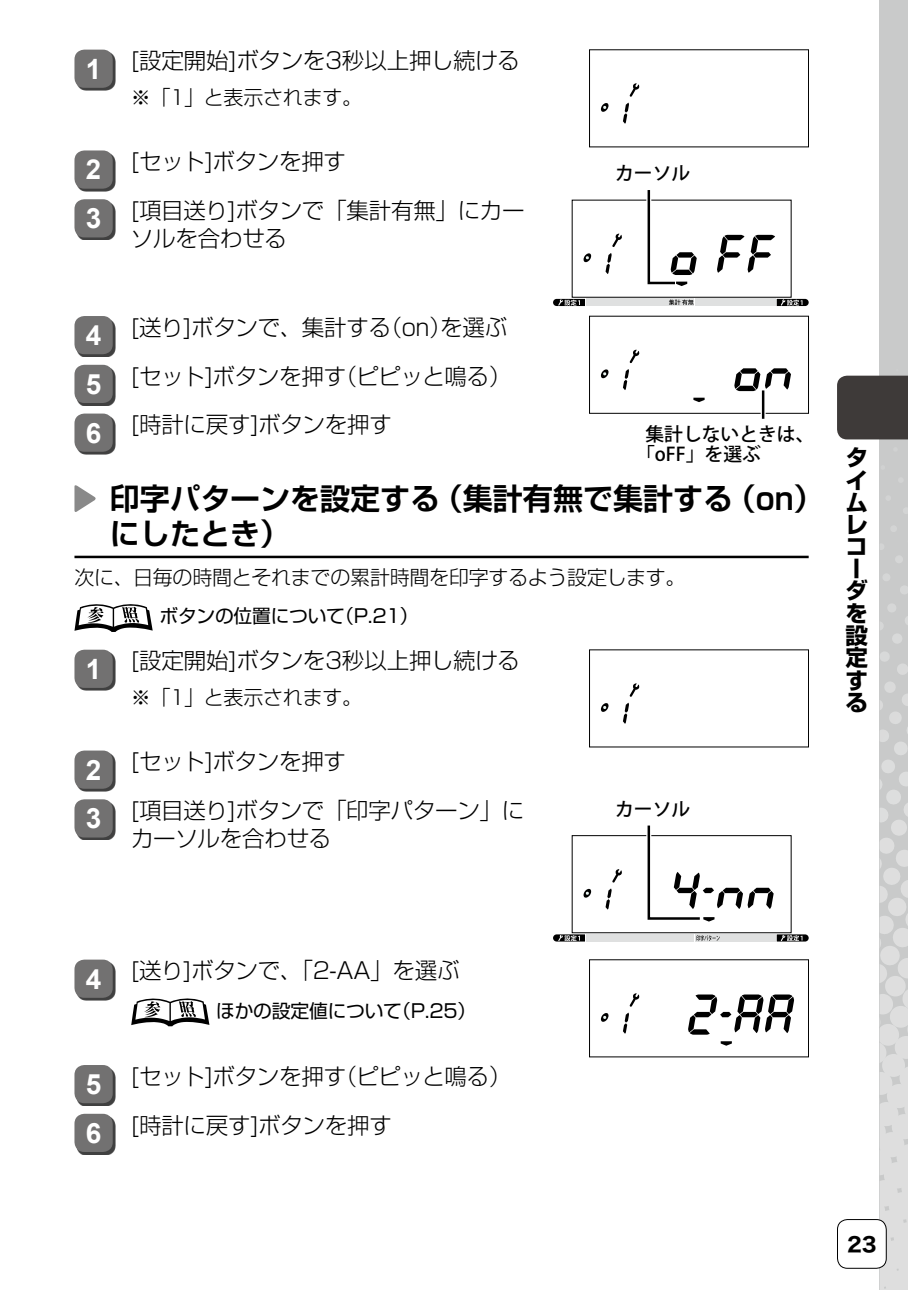
<style>
.page{position:relative;width:908px;height:1290px;background:#fff}
.page>*{position:absolute;margin:0;border:0;box-sizing:border-box;transform-origin:0 0}
.t1{font:700 30px/35px "Shin Go Pro De";color:#000}
.t2{font:700 28px "Arial";color:#fff}
.t3{font:700 27.5px "Arial";color:#fff}
.手順{font:300 22.5px "Shin Go Pro";letter-spacing:-.015em;color:#000}
.手順_画面付{font:300 22.5px/27.5px "Shin Go Pro";letter-spacing:-.015em;color:#000}
.t4{font:700 22.5px/22.2px "Shin Go Pro";color:#000}
.本文{font:300 20px "Shin Go Pro";letter-spacing:-.015em;color:#000}
.手順文{font:300 20px "Shin Go Pro";letter-spacing:-.015em;color:#000}
.t5{font:20px "Hira Sans Old Std W7";color:#000}
.t6{font:500 18.75px/20px "Koz Go Pro";color:#000}
.メモ_参照{font:18.75px "Shin Go Pro";letter-spacing:-.015em;color:#000}
.メモ_参照2{font:18.75px "Shin Go Pro";letter-spacing:-.01em;color:#000}
</style>
<div class="page">
<div style="left:879px;top:0;width:28px;height:1290px;background:#c9caca"></div>
<svg style="left:879px;top:652px;width:28px;height:638px"></svg>
<svg style="left:880px;top:622px;width:3px;height:8px"></svg>
<svg style="left:892px;top:634px;width:10px;height:10px"></svg>
<svg style="left:888px;top:604px;width:8px;height:8px"></svg>
<svg style="left:905px;top:617px;width:2px;height:7px"></svg>
<svg style="left:883px;top:574px;width:7px;height:7px"></svg>
<svg style="left:900px;top:586px;width:7px;height:8px"></svg>
<svg style="left:895px;top:556px;width:8px;height:7px"></svg>
<div style="left:837px;top:1219px;width:48px;height:49px;background:#fff;border-radius:10px"></div>
<div style="left:836px;top:1219px;width:50px;height:50px;border:1px solid #000;border-radius:10px"></div>
<div style="left:837px;top:375px;width:70px;height:64px;background:#3e3a39"></div>
<hr style="left:74px;top:556px;width:734px;height:2px;background:#000">
<div style="left:77px;top:52px;width:38px;height:38px;background:#000;opacity:.75"></div>
<div style="left:74px;top:50px;width:39px;height:38px;background:#727171;border-radius:10px"></div>
<div style="left:77px;top:153px;width:38px;height:38px;background:#000;opacity:.75"></div>
<div style="left:74px;top:150px;width:39px;height:39px;background:#727171;border-radius:10px"></div>
<div style="left:77px;top:202px;width:38px;height:38px;background:#000;opacity:.75"></div>
<div style="left:74px;top:199px;width:39px;height:38px;background:#727171;border-radius:10px"></div>
<div style="left:77px;top:318px;width:38px;height:39px;background:#000;opacity:.75"></div>
<div style="left:74px;top:316px;width:39px;height:38px;background:#727171;border-radius:10px"></div>
<div style="left:77px;top:367px;width:38px;height:39px;background:#000;opacity:.75"></div>
<div style="left:74px;top:365px;width:39px;height:38px;background:#727171;border-radius:10px"></div>
<div style="left:77px;top:416px;width:38px;height:38px;background:#000;opacity:.75"></div>
<div style="left:74px;top:413px;width:39px;height:39px;background:#727171;border-radius:10px"></div>
<svg style="left:74px;top:604px;width:79px;height:28px"></svg>
<div style="left:77px;top:652px;width:38px;height:38px;background:#000;opacity:.75"></div>
<div style="left:74px;top:650px;width:39px;height:38px;background:#727171;border-radius:10px"></div>
<div style="left:77px;top:753px;width:38px;height:38px;background:#000;opacity:.75"></div>
<div style="left:74px;top:750px;width:39px;height:39px;background:#727171;border-radius:10px"></div>
<div style="left:77px;top:802px;width:38px;height:38px;background:#000;opacity:.75"></div>
<div style="left:74px;top:799px;width:39px;height:38px;background:#727171;border-radius:10px"></div>
<div style="left:77px;top:962px;width:38px;height:38px;background:#000;opacity:.75"></div>
<div style="left:74px;top:959px;width:39px;height:39px;background:#727171;border-radius:10px"></div>
<svg style="left:131px;top:998px;width:78px;height:28px"></svg>
<div style="left:77px;top:1067px;width:38px;height:39px;background:#000;opacity:.75"></div>
<div style="left:74px;top:1065px;width:39px;height:38px;background:#727171;border-radius:10px"></div>
<div style="left:77px;top:1116px;width:38px;height:38px;background:#000;opacity:.75"></div>
<div style="left:74px;top:1114px;width:39px;height:38px;background:#727171;border-radius:10px"></div>
<svg style="left:629px;top:83px;width:10px;height:14px"></svg>
<svg style="left:600px;top:103px;width:8px;height:9px"></svg>
<svg style="left:623px;top:103px;width:5px;height:21px"></svg>
<div style="left:585px;top:299px;width:27px;height:7px;background:#dfe0e0"></div>
<div style="left:613px;top:299px;width:26px;height:7px;background:#dfe0e0"></div>
<div style="left:640px;top:299px;width:26px;height:7px;background:#dfe0e0"></div>
<div style="left:667px;top:299px;width:26px;height:7px;background:#dfe0e0"></div>
<div style="left:694px;top:299px;width:27px;height:7px;background:#dfe0e0"></div>
<div style="left:721px;top:299px;width:27px;height:7px;background:#dfe0e0"></div>
<div style="left:749px;top:299px;width:26px;height:7px;background:#dfe0e0"></div>
<svg style="left:553px;top:299px;width:31px;height:7px"></svg>
<svg style="left:776px;top:299px;width:32px;height:7px"></svg>
<svg style="left:669px;top:299px;width:24px;height:6px"></svg>
<svg style="left:612px;top:233px;width:10px;height:14px"></svg>
<svg style="left:583px;top:253px;width:8px;height:10px"></svg>
<svg style="left:717px;top:235px;width:57px;height:38px"></svg>
<svg style="left:605px;top:253px;width:6px;height:21px"></svg>
<svg style="left:643px;top:190px;width:53px;height:96px"></svg>
<svg style="left:693px;top:398px;width:11px;height:4px"></svg>
<svg style="left:629px;top:349px;width:10px;height:14px"></svg>
<svg style="left:600px;top:369px;width:8px;height:10px"></svg>
<svg style="left:734px;top:368px;width:56px;height:23px"></svg>
<svg style="left:623px;top:369px;width:5px;height:21px"></svg>
<svg style="left:760px;top:390px;width:5px;height:29px"></svg>
<hr style="left:761px;top:390px;width:3px;height:29px;background:#000">
<svg style="left:74px;top:485px;width:22px;height:27px"></svg>
<svg style="left:629px;top:683px;width:10px;height:14px"></svg>
<svg style="left:600px;top:703px;width:8px;height:9px"></svg>
<svg style="left:623px;top:703px;width:5px;height:21px"></svg>
<div style="left:585px;top:934px;width:27px;height:7px;background:#dfe0e0"></div>
<div style="left:613px;top:934px;width:26px;height:7px;background:#dfe0e0"></div>
<div style="left:640px;top:934px;width:26px;height:7px;background:#dfe0e0"></div>
<div style="left:667px;top:934px;width:26px;height:7px;background:#dfe0e0"></div>
<svg style="left:695px;top:934px;width:26px;height:7px"></svg>
<div style="left:721px;top:934px;width:27px;height:7px;background:#dfe0e0"></div>
<div style="left:749px;top:934px;width:26px;height:7px;background:#dfe0e0"></div>
<svg style="left:696px;top:935px;width:23px;height:6px"></svg>
<svg style="left:553px;top:934px;width:31px;height:7px"></svg>
<svg style="left:776px;top:934px;width:32px;height:7px"></svg>
<svg style="left:583px;top:888px;width:8px;height:10px"></svg>
<svg style="left:605px;top:869px;width:17px;height:40px"></svg>
<svg style="left:643px;top:825px;width:130px;height:97px"></svg>
<svg style="left:720px;top:1041px;width:11px;height:5px"></svg>
<svg style="left:600px;top:1013px;width:8px;height:9px"></svg>
<svg style="left:688px;top:994px;width:105px;height:41px"></svg>
<svg style="left:623px;top:993px;width:16px;height:41px"></svg>
<p class="t2" style="left:86px;top:50px;width:17px">1</p>
<p class="手順" style="left:131px;top:42px;width:390px">[設定開始]ボタンを3秒以上押し続ける</p>
<p class="手順文" style="left:131px;top:81px;width:233px">※「1」と表示されます。</p>
<p class="t3" style="left:86px;top:151px;width:17px">2</p>
<p class="手順" style="left:131px;top:143px;width:217px">[セット]ボタンを押す</p>
<p class="t2" style="left:86px;top:200px;width:17px">3</p>
<p class="手順_画面付" style="left:131px;top:194px;width:395px">[項目送り]ボタンで「集計有無」にカーソルを合わせる</p>
<p class="t2" style="left:86px;top:317px;width:17px">4</p>
<p class="手順_画面付" style="left:131px;top:311px;width:377px">[送り]ボタンで、集計する（on）を選ぶ</p>
<p class="t2" style="left:86px;top:365px;width:17px">5</p>
<p class="手順" style="left:131px;top:358px;width:382px">[セット]ボタンを押す（ピピッと鳴る）</p>
<p class="t2" style="left:86px;top:414px;width:17px">6</p>
<p class="手順" style="left:131px;top:406px;width:262px">[時計に戻す]ボタンを押す</p>
<p class="t6" style="left:615px;top:164px;width:76px">カーソル</p>
<p class="t6" style="left:636px;top:425px;width:180px;text-indent:9px">集計しないときは、「oFF」を選ぶ</p>
<h3 class="t1" style="left:110px;top:477px;width:715px">印字パターンを設定する（集計有無で集計する（on）にしたとき）</h3>
<p class="本文" style="left:74px;top:561px;width:612px">次に、日毎の時間とそれまでの累計時間を印字するよう設定します。</p>
<p class="メモ_参照" style="left:159px;top:601px;width:260px">ボタンの位置について（P.21）</p>
<p class="t2" style="left:86px;top:650px;width:17px">1</p>
<p class="手順" style="left:131px;top:642px;width:390px">[設定開始]ボタンを3秒以上押し続ける</p>
<p class="手順文" style="left:131px;top:681px;width:233px">※「1」と表示されます。</p>
<p class="t2" style="left:86px;top:751px;width:17px">2</p>
<p class="手順" style="left:131px;top:743px;width:217px">[セット]ボタンを押す</p>
<p class="t2" style="left:86px;top:800px;width:17px">3</p>
<p class="手順_画面付" style="left:131px;top:794px;width:394px">[項目送り]ボタンで「印字パターン」にカーソルを合わせる</p>
<p class="t6" style="left:615px;top:800px;width:76px">カーソル</p>
<p class="t4" style="left:845px;top:444px;width:24px">タイムレコーダを設定する</p>
<p class="t2" style="left:86px;top:960px;width:17px">4</p>
<p class="手順" style="left:131px;top:952px;width:330px">[送り]ボタンで、「2-AA」を選ぶ</p>
<p class="メモ_参照2" style="left:216px;top:995px;width:261px">ほかの設定値について（P.25）</p>
<p class="t2" style="left:86px;top:1065px;width:17px">5</p>
<p class="手順" style="left:131px;top:1058px;width:382px">[セット]ボタンを押す（ピピッと鳴る）</p>
<p class="t2" style="left:86px;top:1114px;width:17px">6</p>
<p class="手順" style="left:131px;top:1106px;width:262px">[時計に戻す]ボタンを押す</p>
<p class="t5" style="left:846px;top:1228px;width:31px">23</p>
</div>
